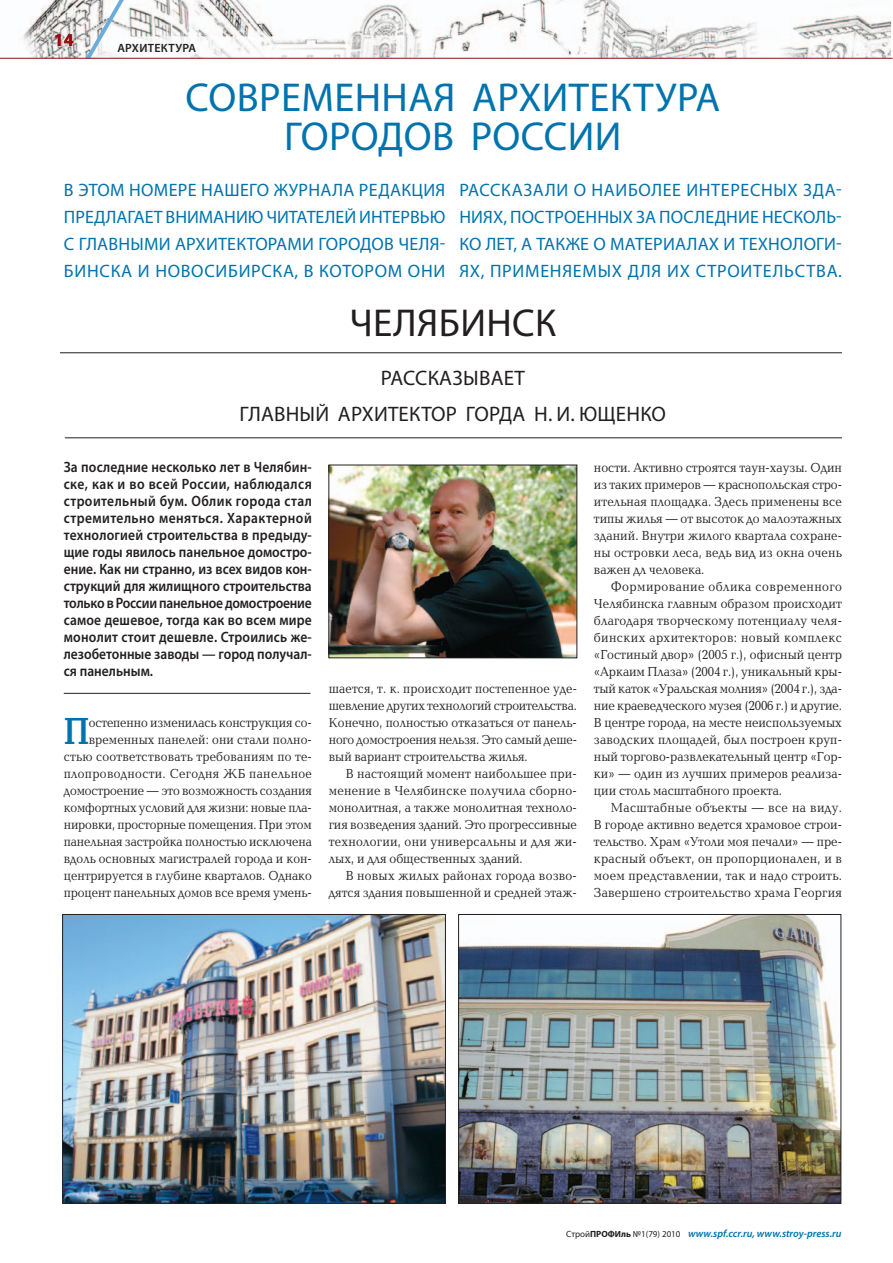
<style>
.page{position:relative;width:893px;height:1263px;background:#fff}
.page>*{position:absolute;margin:0;border:0;box-sizing:border-box;transform-origin:0 0}
.t1{font:40.5px/39px "Myriad Pro";letter-spacing:.01em;color:#0073ae;text-align:center}
.t2{font:39px "Myriad Pro";letter-spacing:.01em;color:#231f20}
.t3{font:700 38.85px "Baltica C";color:#0073ae;scale:.8 1}
.t4{font:21px/36.3px "Myriad Pro";letter-spacing:.01em;color:#231f20;text-align:center}
.t5{font:18px/27px "Myriad Pro";letter-spacing:.04em;color:#0073ae;text-align:justify}
.t6{font:700 18px "Myriad Pro";color:#941114}
.t7{font:600 15px/17px "Myriad Pro";color:#231f20;text-align:justify;scale:.9 1}
.t8{font:13.5px/17px "Baltica C";color:#231f20;text-align:justify;scale:.9 1}
.t9{font:13.5px/17px "Baltica C";color:#231f20;text-align:right;scale:.89 1}
.t10{font:600 12px "Myriad Pro";letter-spacing:.025em;color:#231f20}
.t11{font:italic 600 10.5px "Myriad Pro";color:#0073ae}
.s1{font-weight:400;font-style:normal;font-size:9px;color:#231f20}
.s2{font-weight:700;font-style:normal;font-size:9px;color:#231f20}
</style>
<div class="page">
<img style="left:0;top:0;width:891px;height:58px">
<img style="left:133px;top:37px;width:327px;height:21px">
<svg style="left:86px;top:0;width:47px;height:58px"></svg>
<hr style="left:0;top:58px;width:892px;height:1px;background:#941114">
<img style="left:64px;top:916px;width:380px;height:285px">
<div style="left:62px;top:914px;width:384px;height:289px;border:1px solid #231f20"></div>
<img style="left:460px;top:916px;width:379px;height:285px">
<div style="left:458px;top:914px;width:383px;height:289px;border:1px solid #231f20"></div>
<hr style="left:60px;top:352px;width:782px;height:1px;background:#231f20">
<hr style="left:65px;top:438px;width:777px;height:1px;background:#231f20">
<hr style="left:64px;top:693px;width:246px;height:1px;background:#231f20">
<img style="left:331px;top:467px;width:244px;height:189px">
<div style="left:329px;top:465px;width:248px;height:193px;border:1px solid #231f20"></div>
<h3 class="t6" style="left:54px;top:33px;width:21px">14</h3>
<p class="t10" style="left:117px;top:44px;width:80px">АРХИТЕКТУРА</p>
<h1 class="t1" style="left:185px;top:82px;width:536px">СОВРЕМЕННАЯ АРХИТЕКТУРА<br>ГОРОДОВ РОССИИ</h1>
<h3 class="t5" style="left:64px;top:179px;width:383px">В ЭТОМ НОМЕРЕ НАШЕГО ЖУРНАЛА РЕДАКЦИЯ ПРЕДЛАГАЕТ ВНИМАНИЮ ЧИТАТЕЛЕЙ ИНТЕРВЬЮ С ГЛАВНЫМИ АРХИТЕКТОРАМИ ГОРОДОВ ЧЕЛЯ-БИНСКА И НОВОСИБИРСКА, В КОТОРОМ ОНИ</h3>
<h3 class="t5" style="left:459px;top:179px;width:384px">РАССКАЗАЛИ О НАИБОЛЕЕ ИНТЕРЕСНЫХ ЗДА-НИЯХ, ПОСТРОЕННЫХ ЗА ПОСЛЕДНИЕ НЕСКОЛЬ-КО ЛЕТ, А ТАКЖЕ О МАТЕРИАЛАХ И ТЕХНОЛОГИ-ЯХ, ПРИМЕНЯЕМЫХ ДЛЯ ИХ СТРОИТЕЛЬСТВА.</h3>
<h2 class="t2" style="left:349px;top:308px;width:209px">ЧЕЛЯБИНСК</h2>
<h3 class="t4" style="left:240px;top:362px;width:428px">РАССКАЗЫВАЕТ<br>ГЛАВНЫЙ АРХИТЕКТОР ГОРДА Н. И. ЮЩЕНКО</h3>
<p class="t7" style="left:64px;top:460px;width:277px">За последние несколько лет в Челябин&shy;ске, как и во всей России, наблюдался строительный бум. Облик города стал стремительно меняться. Характерной технологией строительства в предыду&shy;щие годы явилось панельное домостро&shy;ение. Как ни странно, из всех видов кон&shy;струкций для жилищного строительства только в России панельное домостроение самое дешевое, тогда как во всем мире монолит стоит дешевле. Строились же&shy;лезобетонные заводы — город получал&shy;ся панельным.</p>
<h3 class="t3" style="left:64px;top:716px;width:34px">П</h3>
<p class="t9" style="left:64px;top:715px;width:280px">остепенно изменилась конструкция со&shy;временных панелей: они стали полно&shy;стью соответствовать требованиям по те&shy;плопроводности. Сегодня ЖБ панельное домостроение — это возможность создания комфортных условий для жизни: новые пла&shy;нировки, просторные помещения. При этом панельная застройка полностью исключена вдоль основных магистралей города и кон&shy;центрируется в глубине кварталов. Однако процент панельных домов все время умень-</p>
<p class="t9" style="left:329px;top:681px;width:280px;text-align:justify">шается, т. к. происходит постепенное уде&shy;шевление других технологий строительства.<br>Конечно, полностью отказаться от панель&shy;ного домостроения нельзя. Это самый деше&shy;вый вариант строительства жилья.</p>
<p class="t8" style="left:329px;top:766px;width:277px;text-indent:17px">В настоящий момент наибольшее при&shy;менение в Челябинске получила сборно&shy;монолитная, а также монолитная техноло&shy;гия возведения зданий. Это прогрессивные технологии, они универсальны и для жи&shy;лых, и для общественных зданий.</p>
<p class="t8" style="left:329px;top:868px;width:277px;text-align:right">В новых жилых районах города возво&shy;дятся здания повышенной и средней этаж-</p>
<p class="t8" style="left:594px;top:460px;width:277px">ности. Активно строятся таун-хаузы. Один из таких примеров — краснопольская стро&shy;ительная площадка. Здесь применены все типы жилья — от высоток до малоэтажных зданий. Внутри жилого квартала сохране&shy;ны островки леса, ведь вид из окна очень важен дл человека.</p>
<p class="t8" style="left:594px;top:579px;width:277px;text-indent:17px">Формирование облика современного Челябинска главным образом происходит благодаря творческому потенциалу челя&shy;бинских архитекторов: новый комплекс «Гостиный двор» (2005 г.), офисный центр «Аркаим Плаза» (2004 г.), уникальный кры&shy;тый каток «Уральская молния» (2004 г.), зда&shy;ние краеведческого музея (2006 г.) и другие.<br>В центре города, на месте неиспользуемых заводских площадей, был построен круп&shy;ный торгово-развлекательный центр «Гор&shy;ки» — один из лучших примеров реализа&shy;ции столь масштабного проекта.</p>
<p class="t8" style="left:594px;top:800px;width:277px;text-indent:17px">Масштабные объекты — все на виду.<br>В городе активно ведется храмовое строи&shy;тельство. Храм «Утоли моя печали» — пре&shy;красный объект, он пропорционален, и в моем представлении, так и надо строить.<br>Завершено строительство храма Георгия</p>
<p class="t11" style="left:566px;top:1230px;width:277px"><span class="s1">Cтрой</span><span class="s2">ПРОФИль</span> <span class="s1">№1(79) 2010</span> www.spf.ccr.ru, www.stroy-press.ru</p>
</div>
